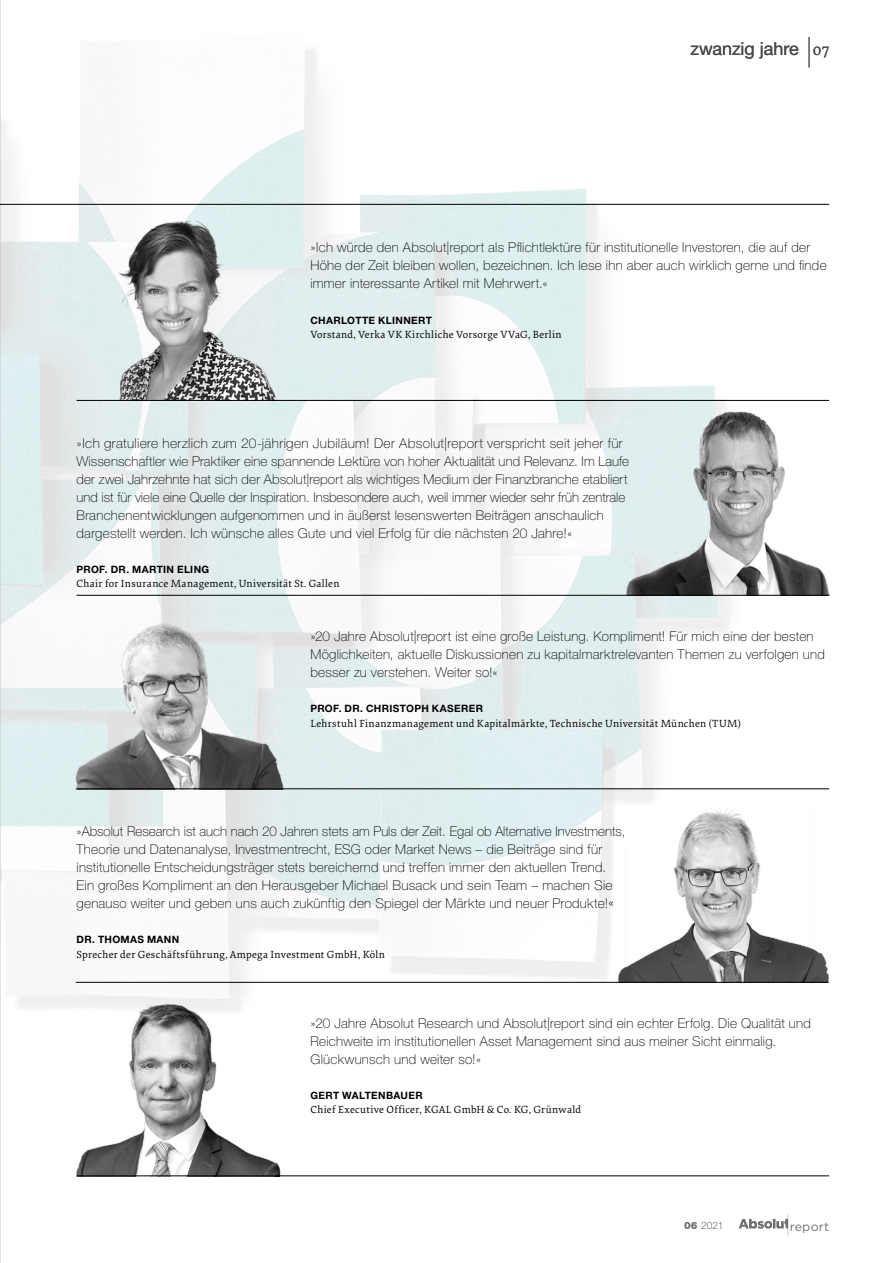
<style>
.page{position:relative;width:893px;height:1263px;background:#fff}
.page>*{position:absolute;margin:0;border:0;box-sizing:border-box;transform-origin:0 0}
.t1{font:18px "Helvetica Neue LT Pro";letter-spacing:-.005em;color:#4a4a49}
.t2{font:100 13.5px/18px "Helvetica Neue LT Pro";letter-spacing:.015em;color:#000}
.t3{font:12.3px "Gotham";letter-spacing:.02em;color:#706f6f}
.t4{font:10.8px "Elena";letter-spacing:.025em;color:#000}
.t5{font:700 10.2px "Helvetica Neue LT Pro";letter-spacing:.035em;color:#000}
.t6{font:300 10.05px "Helvetica Neue LT Pro";color:#706f6f}
.s1{font-size:30.6px}
.s2{font-family:"Elena";font-size:16.5px}
.s3{font-size:16.2px}
.s4{font-weight:900}
</style>
<div class="page">
<svg style="left:739px;top:1214px;width:49px;height:21px"></svg>
<img style="left:1px;top:49px;width:829px;height:959px">
<img style="left:74px;top:613px;width:231px;height:176px">
<img style="left:621px;top:405px;width:208px;height:190px">
<img style="left:595px;top:807px;width:234px;height:175px">
<img style="left:77px;top:991px;width:205px;height:184px">
<img style="left:77px;top:222px;width:229px;height:178px">
<hr style="left:77px;top:400px;width:752px;height:1px;background:#000">
<hr style="left:77px;top:595px;width:752px;height:1px;background:#000">
<hr style="left:77px;top:788px;width:752px;height:1px;background:#000">
<hr style="left:76px;top:982px;width:752px;height:1px;background:#000">
<hr style="left:77px;top:1175px;width:752px;height:1px;background:#000">
<hr style="left:0;top:0;width:1px;height:1263px;background:#c6c6c6">
<hr style="left:0;top:204px;width:829px;height:1px;background:#000">
<h1 class="t1" style="left:690px;top:38px;width:140px">zwanzig jahre <span class="s1">|</span> <span class="s2">07</span></h1>
<p class="t2" style="left:310px;top:238px;width:518px">»Ich würde den Absolut|report als Pflichtlektüre für institutionelle Investoren, die auf der<br>Höhe der Zeit bleiben wollen, bezeichnen. Ich lese ihn aber auch wirklich gerne und finde immer interessante Artikel mit Mehrwert.«</p>
<p class="t5" style="left:310px;top:314px;width:123px">CHARLOTTE KLINNERT</p>
<p class="t4" style="left:310px;top:327px;width:253px">Vorstand, Verka VK Kirchliche Vorsorge VVaG, Berlin</p>
<p class="t2" style="left:77px;top:434px;width:554px">»Ich gratuliere herzlich zum 20-jährigen Jubiläum! Der Absolut|report verspricht seit jeher für Wissenschaftler wie Praktiker eine spannende Lektüre von hoher Aktualität und Relevanz. Im Laufe der zwei Jahrzehnte hat sich der Absolut|report als wichtiges Medium der Finanzbranche etabliert und ist für viele eine Quelle der Inspiration. Insbesondere auch, weil immer wieder sehr früh zentrale Branchenentwicklungen aufgenommen und in äußerst lesenswerten Beiträgen anschaulich dargestellt werden. Ich wünsche alles Gute und viel Erfolg für die nächsten 20 Jahre!«</p>
<p class="t5" style="left:77px;top:563px;width:134px">PROF. DR. MARTIN ELING</p>
<p class="t4" style="left:77px;top:576px;width:264px">Chair for Insurance Management, Universität St. Gallen</p>
<p class="t2" style="left:310px;top:627px;width:516px">»20 Jahre Absolut|report ist eine große Leistung. Kompliment! Für mich eine der besten<br>Möglichkeiten, aktuelle Diskussionen zu kapitalmarktrelevanten Themen zu verfolgen und besser zu verstehen. Weiter so!«</p>
<p class="t5" style="left:310px;top:702px;width:174px">PROF. DR. CHRISTOPH KASERER</p>
<p class="t4" style="left:310px;top:716px;width:432px">Lehrstuhl Finanzmanagement und Kapitalmärkte, Technische Universität München (TUM)</p>
<p class="t2" style="left:77px;top:822px;width:551px">»Absolut Research ist auch nach 20 Jahren stets am Puls der Zeit. Egal ob Alternative Investments, Theorie und Datenanalyse, Investmentrecht, ESG oder Market News – die Beiträge sind für institutionelle Entscheidungsträger stets bereichernd und treffen immer den aktuellen Trend.<br>Ein großes Kompliment an den Herausgeber Michael Busack und sein Team – machen Sie genauso weiter und geben uns auch zukünftig den Spiegel der Märkte und neuer Produkte!<span class="s3">«</span></p>
<p class="t5" style="left:77px;top:933px;width:104px">DR. THOMAS MANN</p>
<p class="t4" style="left:77px;top:947px;width:310px">Sprecher der Geschäftsführung, Ampega Investment GmbH, Köln</p>
<p class="t2" style="left:310px;top:1014px;width:502px">»20 Jahre Absolut Research und Absolut|report sind ein echter Erfolg. Die Qualität und<br>Reichweite im institutionellen Asset Management sind aus meiner Sicht einmalig.<br>Glückwunsch und weiter so!«</p>
<p class="t5" style="left:310px;top:1089px;width:114px">GERT WALTENBAUER</p>
<p class="t4" style="left:310px;top:1102px;width:272px">Chief Executive Officer, KGAL GmbH &amp; Co. KG, Grünwald</p>
<p class="t6" style="left:684px;top:1219px;width:41px"><span class="s4">06</span> 2021</p>
<p class="t3" style="left:790px;top:1219px;width:41px">report</p>
</div>
